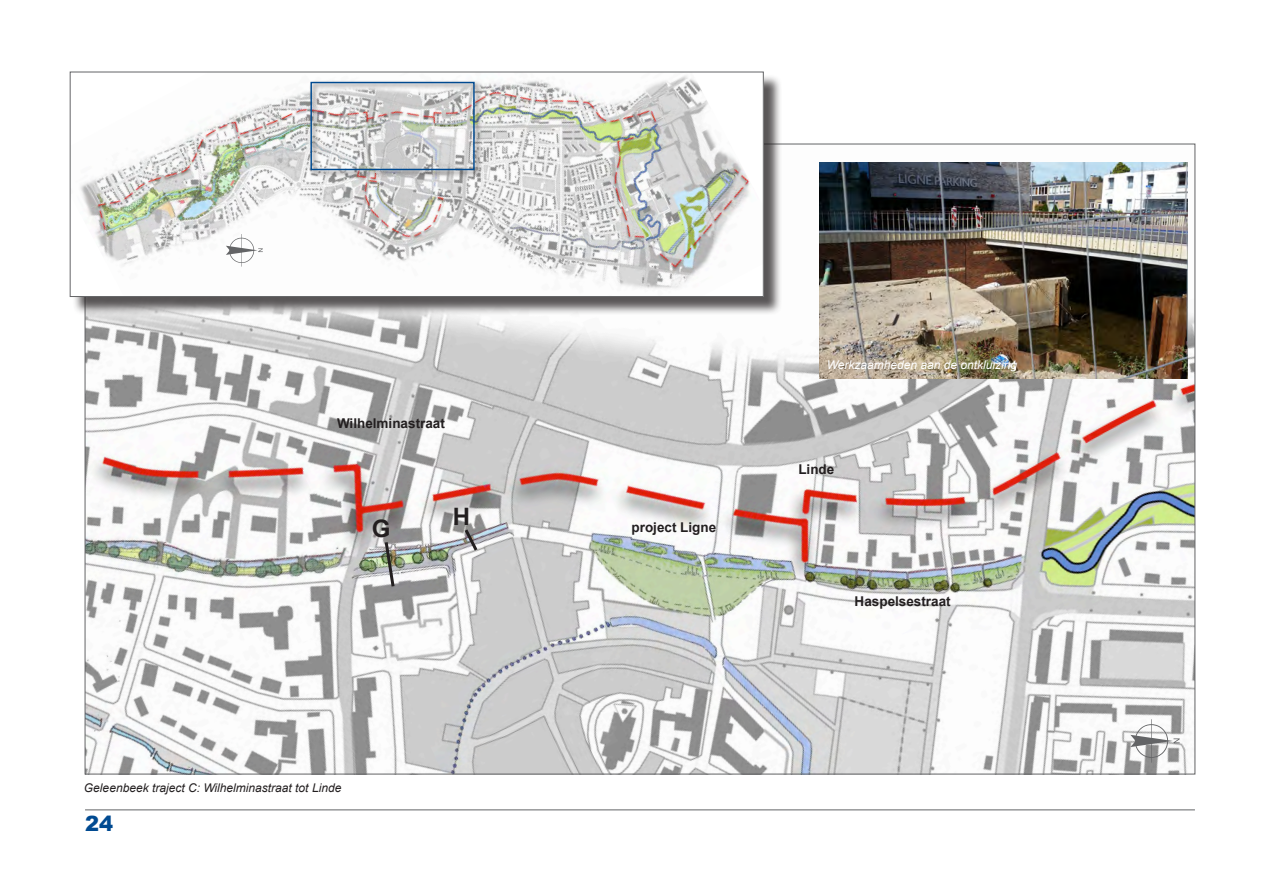
<style>
.page{position:relative;width:1263px;height:893px;background:#fff}
.page>*{position:absolute;margin:0;border:0;box-sizing:border-box;transform-origin:0 0}
.t1{font:72px "ESRI North";color:#636466}
.t2{font:54px "ESRI North";color:#636466}
.t3{font:700 24px "Arial";color:#231f20}
.t4{font:900 21px "Arial";color:#004a91}
.t5{font:700 13.5px "Arial";color:#231f20}
.Onderschrift{font:italic 12px "Arial";color:#231f20}
.Onderschrift-2{font:italic 12px "Arial";color:#fff}
</style>
<div class="page">
<hr style="left:85px;top:809px;width:1110px;height:1px;background:#636466">
<img style="left:87px;top:314px;width:1106px;height:458px">
<div style="left:72px;top:74px;width:710px;height:242px;background:#231f20;opacity:.75"></div>
<img style="left:72px;top:74px;width:690px;height:221px">
<div style="left:70px;top:72px;width:694px;height:225px;border:1px solid #636466"></div>
<div style="left:309px;top:80px;width:173px;height:97px;background:#231f20;opacity:.75"></div>
<div style="left:310px;top:82px;width:165px;height:88px;border:1px solid #004a91"></div>
<img style="left:819px;top:162px;width:369px;height:216px">
<svg style="left:383px;top:539px;width:13px;height:51px"></svg>
<svg style="left:462px;top:526px;width:18px;height:28px"></svg>
<p class="t2" style="left:276px;top:234px;width:34px;rotate:90deg">o</p>
<p class="t5" style="left:337px;top:414px;width:109px">Wilhelminastraat</p>
<p class="t3" style="left:372px;top:512px;width:20px">G</p>
<p class="t3" style="left:453px;top:500px;width:19px">H</p>
<p class="Onderschrift" style="left:84px;top:780px;width:259px">Geleenbeek traject C: Wilhelminastraat tot Linde</p>
<h3 class="t4" style="left:85px;top:809px;width:30px">24</h3>
<p class="t5" style="left:631px;top:518px;width:86px">project Ligne</p>
<p class="Onderschrift-2" style="left:827px;top:357px;width:192px">Werkzaamheden aan de ontkluizing</p>
<p class="t5" style="left:798px;top:461px;width:38px">Linde</p>
<p class="t5" style="left:855px;top:592px;width:98px">Haspelsestraat</p>
<p class="t1" style="left:1197px;top:719px;width:45px;rotate:90deg">o</p>
</div>
